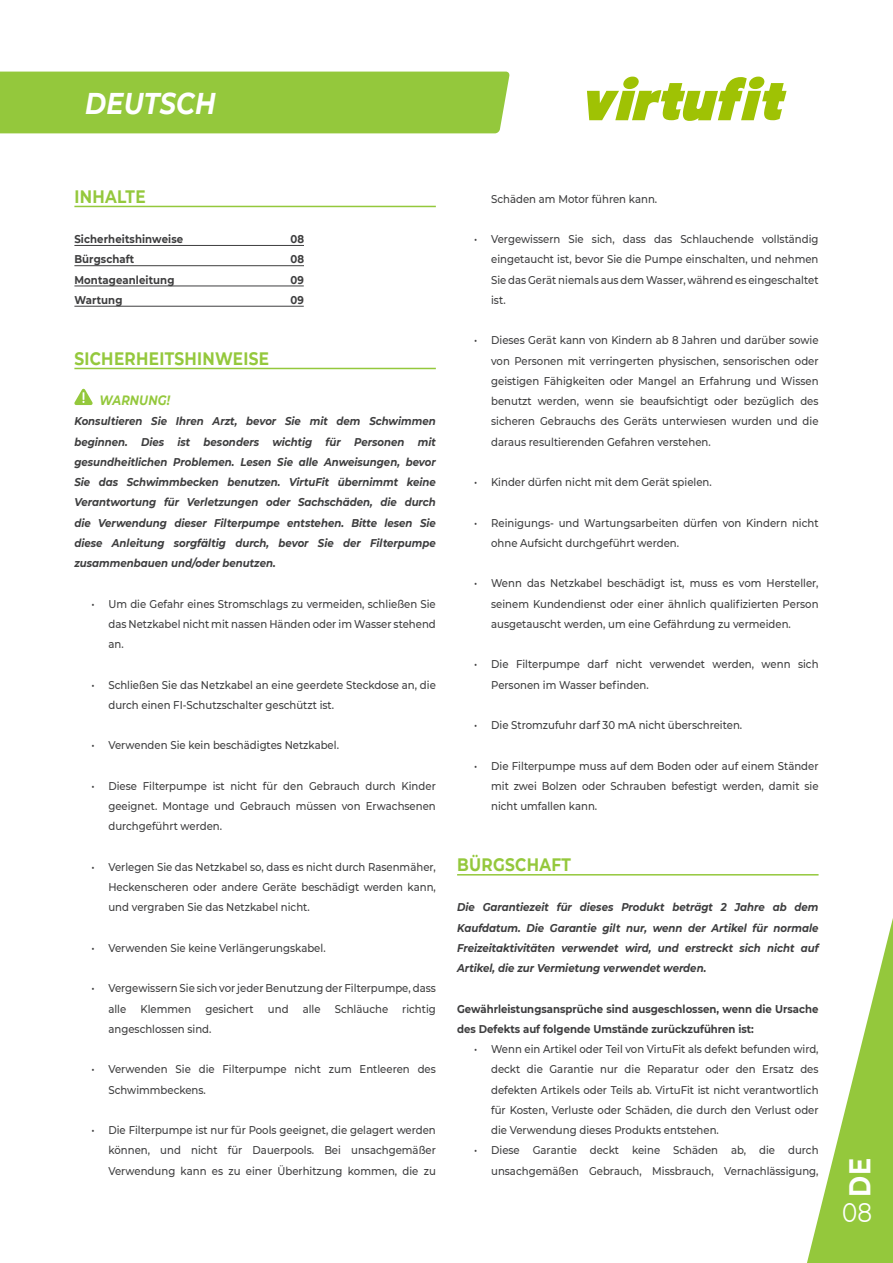
<style>
.page{position:relative;width:893px;height:1263px;background:#fff}
.page>*{position:absolute;margin:0;border:0;box-sizing:border-box;transform-origin:0 0}
.t1{font:italic 700 30px "Montserrat";letter-spacing:.01em;color:#fff;scale:.85 1}
.t2{font:700 30px "Montserrat";color:#fff;scale:.85 1}
.t3{font:27px "Montserrat";color:#fff;scale:.85 1}
.VF__Opsomming_platte_tekst{font:700 18px "Montserrat";letter-spacing:.02em;color:#94c83c;scale:.85 1}
.t4{font:italic 700 13.5px "Montserrat";letter-spacing:.01em;color:#94c83c;scale:.85 1}
.t5{font:500 11.25px/20.2px "Montserrat";color:#3e3e3f;text-align:justify;scale:.9 1}
.t6{font:italic 700 11.25px/20.2px "Montserrat";color:#3e3e3f;text-align:justify;scale:.9 1}
.t7{font:700 11.25px/20.2px "Montserrat";color:#3e3e3f;scale:.9 1}
</style>
<div class="page">
<div style="left:0;top:72px;width:510px;height:61px;background:#94c83c"></div>
<svg style="left:587px;top:77px;width:199px;height:44px"></svg>
<svg style="left:798px;top:875px;width:95px;height:388px"></svg>
<hr style="left:74px;top:206px;width:362px;height:1px;background:#94c83c">
<hr style="left:74px;top:245px;width:230px;height:1px;background:#3e3e3f">
<hr style="left:74px;top:265px;width:230px;height:1px;background:#3e3e3f">
<hr style="left:74px;top:286px;width:230px;height:1px;background:#3e3e3f">
<hr style="left:74px;top:306px;width:230px;height:1px;background:#3e3e3f">
<hr style="left:74px;top:368px;width:362px;height:1px;background:#94c83c">
<svg style="left:74px;top:389px;width:19px;height:16px"></svg>
<hr style="left:457px;top:874px;width:362px;height:1px;background:#94c83c">
<h1 class="t1" style="left:85px;top:82px;width:155px">DEUTSCH</h1>
<p class="VF__Opsomming_platte_tekst" style="left:74px;top:183px;width:85px">INHALTE</p>
<p class="t7" style="left:74px;top:228px;width:122px">Sicherheitshinweise</p>
<p class="t7" style="left:290px;top:228px;width:17px">08</p>
<p class="t7" style="left:74px;top:249px;width:68px">Bürgschaft</p>
<p class="t7" style="left:290px;top:249px;width:17px">08</p>
<p class="t7" style="left:74px;top:269px;width:113px">Montageanleitung</p>
<p class="t7" style="left:290px;top:269px;width:16px">09</p>
<p class="t7" style="left:74px;top:289px;width:55px">Wartung</p>
<p class="t7" style="left:290px;top:289px;width:16px">09</p>
<p class="VF__Opsomming_platte_tekst" style="left:74px;top:345px;width:231px">SICHERHEITSHINWEISE</p>
<p class="t4" style="left:99px;top:390px;width:85px">WARNUNG!</p>
<p class="t6" style="left:74px;top:411px;width:403px">Konsultieren Sie Ihren Arzt, bevor Sie mit dem Schwimmen beginnen. Dies ist besonders wichtig für Personen mit gesundheitlichen Problemen. Lesen Sie alle Anweisungen, bevor Sie das Schwimmbecken benutzen. VirtuFit übernimmt keine Verantwortung für Verletzungen oder Sachschäden, die durch die Verwendung dieser Filterpumpe entstehen. Bitte lesen Sie diese Anleitung sorgfältig durch, bevor Sie der Filterpumpe zusammenbauen und/oder benutzen.</p>
<p class="t5" style="left:108px;top:593px;width:365px;text-indent:-17px">• Um die Gefahr eines Stromschlags zu vermeiden, schließen Sie das Netzkabel nicht mit nassen Händen oder im Wasser stehend an.</p>
<p class="t5" style="left:108px;top:674px;width:365px;text-indent:-17px">• Schließen Sie das Netzkabel an eine geerdete Steckdose an, die durch einen FI-Schutzschalter geschützt ist.</p>
<p class="t5" style="left:91px;top:735px;width:277px">• Verwenden Sie kein beschädigtes Netzkabel.</p>
<p class="t5" style="left:108px;top:775px;width:365px;text-indent:-17px">• Diese Filterpumpe ist nicht für den Gebrauch durch Kinder geeignet. Montage und Gebrauch müssen von Erwachsenen durchgeführt werden.</p>
<p class="t5" style="left:108px;top:856px;width:365px;text-indent:-17px">• Verlegen Sie das Netzkabel so, dass es nicht durch Rasenmäher, Heckenscheren oder andere Geräte beschädigt werden kann, und vergraben Sie das Netzkabel nicht.</p>
<p class="t5" style="left:91px;top:937px;width:262px">• Verwenden Sie keine Verlängerungskabel.</p>
<p class="t5" style="left:108px;top:978px;width:365px;text-indent:-17px">• Vergewissern Sie sich vor jeder Benutzung der Filterpumpe, dass alle</p>
<p class="t5" style="left:140px;top:998px;width:58px">Klemmen</p>
<p class="t5" style="left:205px;top:998px;width:55px">gesichert</p>
<p class="t5" style="left:268px;top:998px;width:24px">und</p>
<p class="t5" style="left:303px;top:998px;width:21px">alle</p>
<p class="t5" style="left:335px;top:998px;width:61px">Schläuche</p>
<p class="t5" style="left:402px;top:998px;width:39px">richtig</p>
<p class="t5" style="left:108px;top:1018px;width:116px">angeschlossen sind.</p>
<p class="t5" style="left:108px;top:1059px;width:365px;text-indent:-17px">• Verwenden Sie die Filterpumpe nicht zum Entleeren des<br>Schwimmbeckens.</p>
<p class="t5" style="left:108px;top:1119px;width:365px;text-indent:-17px">• Die Filterpumpe ist nur für Pools geeignet, die gelagert werden können, und nicht für Dauerpools. Bei unsachgemäßer Verwendung kann es zu einer Überhitzung kommen, die zu</p>
<p class="t5" style="left:491px;top:188px;width:186px">Schäden am Motor führen kann.</p>
<p class="t5" style="left:491px;top:228px;width:365px;text-indent:-17px">• Vergewissern Sie sich, dass das Schlauchende vollständig eingetaucht ist, bevor Sie die Pumpe einschalten, und nehmen Sie das Gerät niemals aus dem Wasser, während es eingeschaltet ist.</p>
<p class="t5" style="left:491px;top:330px;width:365px;text-indent:-17px">• Dieses Gerät kann von Kindern ab 8 Jahren und darüber sowie von Personen mit verringerten physischen, sensorischen oder geistigen Fähigkeiten oder Mangel an Erfahrung und Wissen benutzt werden, wenn sie beaufsichtigt oder bezüglich des sicheren Gebrauchs des Geräts unterwiesen wurden und die daraus resultierenden Gefahren verstehen.</p>
<p class="t5" style="left:474px;top:471px;width:266px">• Kinder dürfen nicht mit dem Gerät spielen.</p>
<p class="t5" style="left:491px;top:512px;width:365px;text-indent:-17px">• Reinigungs- und Wartungsarbeiten dürfen von Kindern nicht ohne Aufsicht durchgeführt werden.</p>
<p class="t5" style="left:491px;top:573px;width:365px;text-indent:-17px">• Wenn das Netzkabel beschädigt ist, muss es vom Hersteller, seinem Kundendienst oder einer ähnlich qualifizierten Person ausgetauscht werden, um eine Gefährdung zu vermeiden.</p>
<p class="t5" style="left:491px;top:654px;width:365px;text-indent:-17px">• Die Filterpumpe darf nicht verwendet werden, wenn sich<br>Personen im Wasser befinden.</p>
<p class="t5" style="left:474px;top:714px;width:299px">• Die Stromzufuhr darf 30 mA nicht überschreiten.</p>
<p class="t5" style="left:491px;top:755px;width:365px;text-indent:-17px">• Die Filterpumpe muss auf dem Boden oder auf einem Ständer mit zwei Bolzen oder Schrauben befestigt werden, damit sie nicht umfallen kann.</p>
<p class="VF__Opsomming_platte_tekst" style="left:457px;top:851px;width:136px">BÜRGSCHAFT</p>
<p class="t6" style="left:457px;top:897px;width:403px">Die Garantiezeit für dieses Produkt beträgt 2 Jahre ab dem Kaufdatum. Die Garantie gilt nur, wenn der Artikel für normale Freizeitaktivitäten verwendet wird, und erstreckt sich nicht auf Artikel, die zur Vermietung verwendet werden.</p>
<p class="t7" style="left:457px;top:998px;width:403px">Gewährleistungsansprüche sind ausgeschlossen, wenn die Ursache des Defekts auf folgende Umstände zurückzuführen ist:</p>
<p class="t5" style="left:491px;top:1038px;width:365px;text-indent:-17px">• Wenn ein Artikel oder Teil von VirtuFit als defekt befunden wird, deckt die Garantie nur die Reparatur oder den Ersatz des defekten Artikels oder Teils ab. VirtuFit ist nicht verantwortlich für Kosten, Verluste oder Schäden, die durch den Verlust oder die Verwendung dieses Produkts entstehen.</p>
<p class="t5" style="left:474px;top:1140px;width:384px;text-align:right">• Diese Garantie deckt keine Schäden ab, die durch unsachgemäßen Gebrauch, Missbrauch, Vernachlässigung,</p>
<h1 class="t2" style="left:838px;top:1197px;width:48px;rotate:-90deg">DE</h1>
<h2 class="t3" style="left:842px;top:1194px;width:37px">08</h2>
</div>
